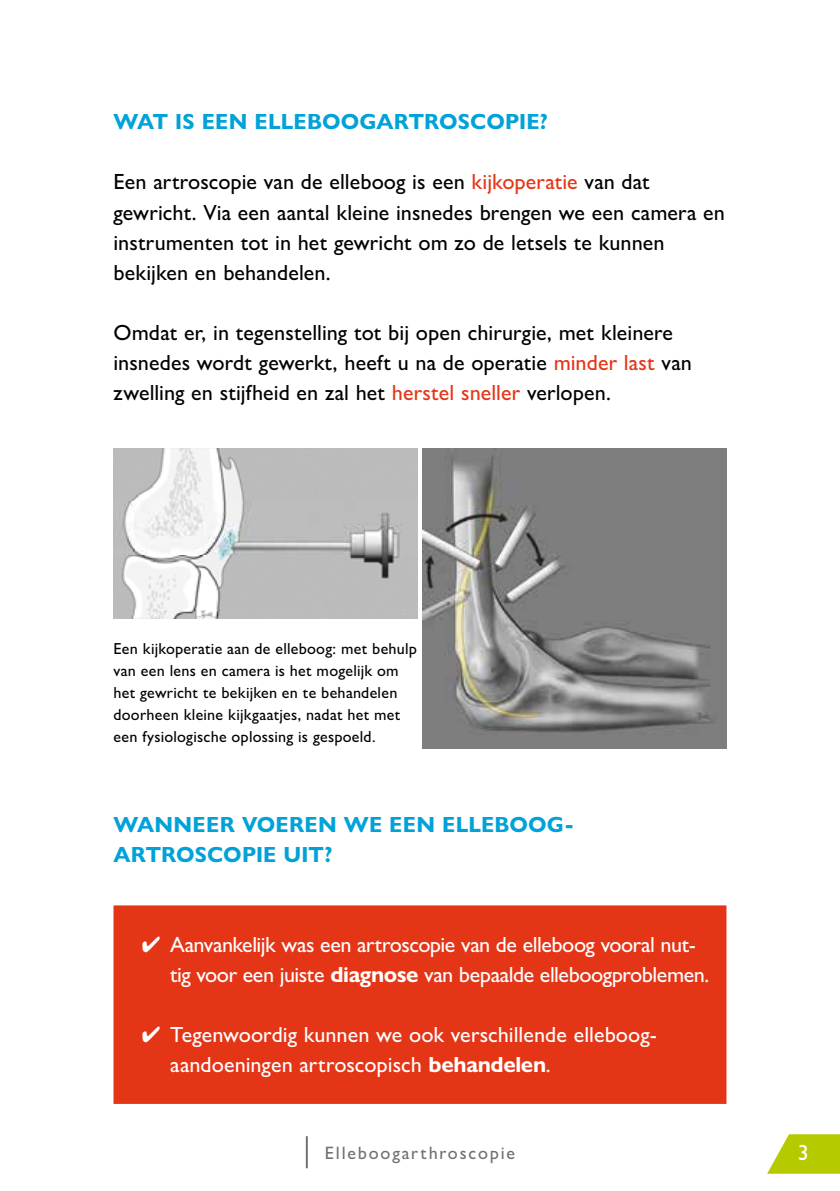
<style>
.page{position:relative;width:840px;height:1191px;background:#fff}
.page>*{position:absolute;margin:0;border:0;box-sizing:border-box;transform-origin:0 0}
.t1{font:500 22px/30px "Gill Sans Nova";letter-spacing:.005em;color:#000}
.t2{font:500 22px/30px "Gill Sans Nova";letter-spacing:-.015em;color:#fff}
.t3{font:700 22px/30px "Gill Sans Nova";letter-spacing:.005em;color:#00a2d8}
.t4{font:500 18px "Gill Sans Nova";letter-spacing:.1em;color:#707172}
.t5{font:500 16px/22px "Gill Sans Nova";letter-spacing:.015em;color:#000}
.s1{color:#e53517}
.s2{font-weight:700}
</style>
<div class="page">
<hr style="left:305px;top:1136px;width:2px;height:32px;background:#707172">
<svg style="left:767px;top:1134px;width:72px;height:39px"></svg>
<div style="left:113px;top:905px;width:613px;height:199px;background:#e53517;border:2px solid #e53517"></div>
<img style="left:113px;top:448px;width:304px;height:170px">
<img style="left:422px;top:448px;width:304px;height:300px">
<p class="t3" style="left:113px;top:107px;width:435px">WAT IS EEN ELLEBOOGARTROSCOPIE?</p>
<p class="t1" style="left:113px;top:167px;width:612px">Een artroscopie van de elleboog is een <span class="s1">kijkoperatie</span> van dat gewricht. Via een aantal kleine insnedes brengen we een camera en instrumenten tot in het gewricht om zo de letsels te kunnen bekijken en behandelen.</p>
<p class="t1" style="left:113px;top:317px;width:579px">Omdat er, in tegenstelling tot bij open chirurgie, met kleinere insnedes wordt gewerkt, heeft u na de operatie <span class="s1">minder last</span> van zwelling en stijfheid en zal het <span class="s1">herstel sneller</span> verlopen.</p>
<p class="t5" style="left:113px;top:637px;width:305px">Een kijkoperatie aan de elleboog: met behulp van een lens en camera is het mogelijk om het gewricht te bekijken en te behandelen doorheen kleine kijkgaatjes, nadat het met een fysiologische oplossing is gespoeld.</p>
<p class="t3" style="left:113px;top:809px;width:462px">WANNEER VOEREN WE EEN ELLEBOOG-<br>ARTROSCOPIE UIT?</p>
<p class="t2" style="left:170px;top:929px;width:540px;text-indent:-28px">✔ Aanvankelijk was een artroscopie van de elleboog vooral nut&shy;tig voor een juiste <span class="s2">diagnose</span> van bepaalde elleboogproblemen.</p>
<p class="t2" style="left:170px;top:1019px;width:488px;text-indent:-28px">✔ Tegenwoordig kunnen we ook verschillende elleboog&shy;aandoeningen artroscopisch <span class="s2">behandelen</span>.</p>
<p class="t4" style="left:324px;top:1141px;width:192px">Elleboogarthroscopie</p>
<p class="t2" style="left:797px;top:1137px;width:12px">3</p>
</div>
